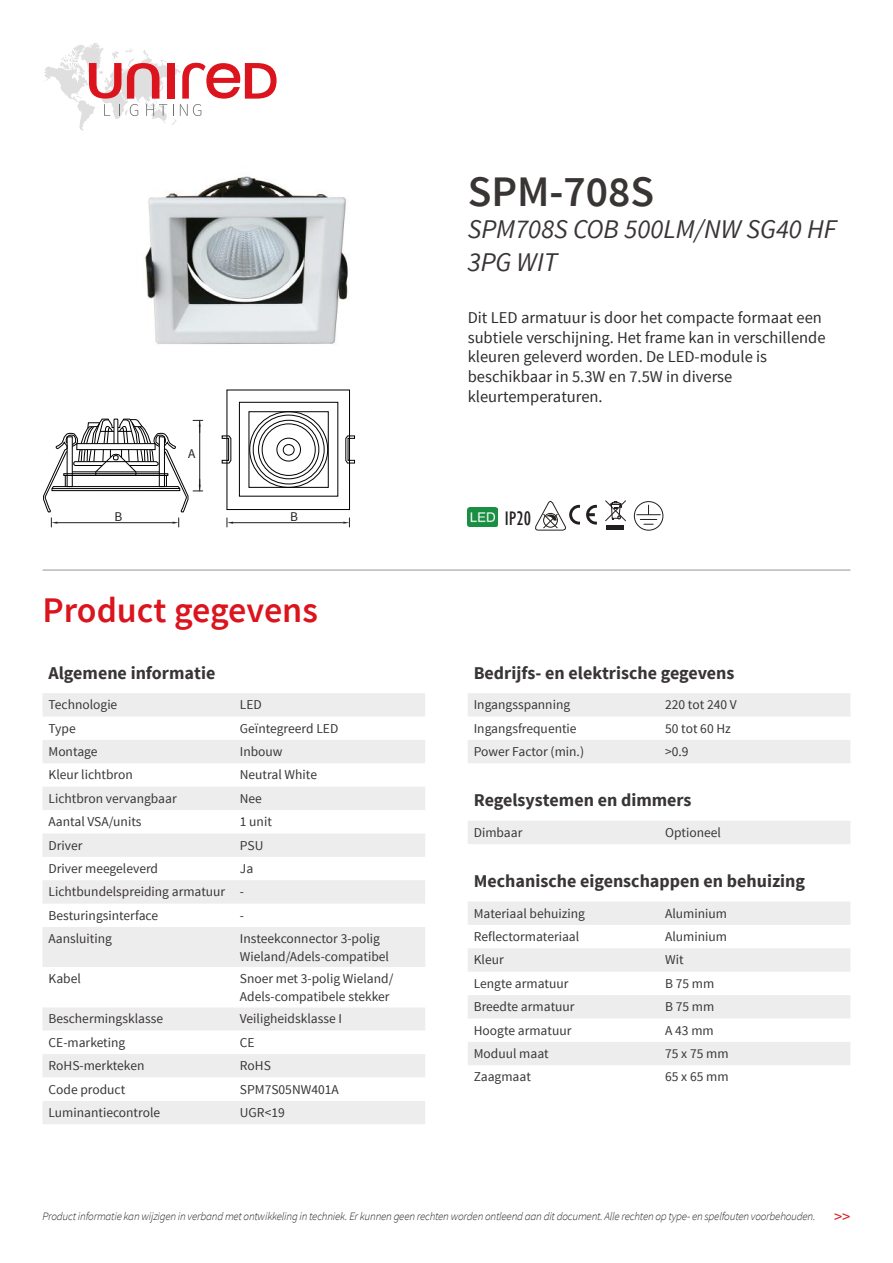
<style>
.page{position:relative;width:893px;height:1263px;background:#fff}
.page>*{position:absolute;margin:0;border:0;box-sizing:border-box;transform-origin:0 0}
.t1{font:600 43.5px "Source Sans Pro";color:#393535}
.t2{font:600 36px "Source Sans Pro";color:#db141d}
.t3{font:italic 27px/32.4px "Source Sans Pro";color:#393535}
.t4{font:condensed 20.1px "Gill Sans";color:#241f1f}
.t5{font:700 18px "Source Sans Pro";color:#393535}
.t6{font:16.5px/19.8px "Source Sans Pro";color:#302c2c}
.t7{font:16.5px "Source Sans Pro";color:#db141d}
.t8{font:13.5px/23.4px "Source Sans Pro";color:#393535}
.t9{font:13.35px "Source Sans Pro";color:#231f20}
.t10{font:italic 300 11.25px "Source Sans Pro";letter-spacing:-.02em;color:#241f1f}
</style>
<div class="page">
<svg style="left:44px;top:43px;width:233px;height:88px"></svg>
<img style="left:145px;top:176px;width:203px;height:168px">
<hr style="left:43px;top:570px;width:807px;height:1px;background:#969698">
<svg style="left:43px;top:693px;width:382px;height:431px;fill:#eeeded"></svg>
<div style="left:43px;top:833px;width:382px;height:24px;background:#eeeded"></div>
<svg style="left:43px;top:967px;width:382px;height:134px"></svg>
<svg style="left:468px;top:693px;width:382px;height:372px"></svg>
<img style="left:468px;top:507px;width:29px;height:19px">
<svg style="left:535px;top:501px;width:45px;height:30px"></svg>
<svg style="left:586px;top:505px;width:11px;height:19px"></svg>
<div style="left:634px;top:501px;width:29px;height:30px;border:1px solid #241f1f;border-radius:50%"></div>
<svg style="left:637px;top:505px;width:23px;height:20px"></svg>
<div style="left:607px;top:525px;width:17px;height:5px;background:#241f1f"></div>
<svg style="left:605px;top:500px;width:21px;height:22px"></svg>
<hr style="left:57px;top:522px;width:116px;height:1px;background:#241f1f">
<svg style="left:51px;top:518px;width:6px;height:9px"></svg>
<svg style="left:173px;top:518px;width:6px;height:9px"></svg>
<hr style="left:233px;top:522px;width:110px;height:1px;background:#241f1f">
<svg style="left:227px;top:518px;width:6px;height:9px"></svg>
<svg style="left:343px;top:518px;width:7px;height:9px"></svg>
<svg style="left:43px;top:418px;width:160px;height:94px"></svg>
<div style="left:227px;top:390px;width:123px;height:120px;border:1px solid #000"></div>
<div style="left:239px;top:402px;width:99px;height:94px;border:1px solid #000"></div>
<div style="left:249px;top:411px;width:79px;height:77px;border:1px solid #000"></div>
<svg style="left:222px;top:435px;width:9px;height:29px"></svg>
<svg style="left:345px;top:435px;width:10px;height:29px"></svg>
<div style="left:249px;top:411px;width:79px;height:77px;border:1px solid #000;border-radius:50%"></div>
<div style="left:253px;top:415px;width:71px;height:69px;border:1px solid #000;border-radius:50%"></div>
<div style="left:258px;top:420px;width:61px;height:59px;border:1px solid #000;border-radius:50%"></div>
<div style="left:262px;top:424px;width:54px;height:52px;border:1px solid #000;border-radius:50%"></div>
<div style="left:277px;top:438px;width:24px;height:23px;border:1px solid #000;border-radius:50%"></div>
<div style="left:283px;top:444px;width:11px;height:11px;border:1px solid #000;border-radius:50%"></div>
<p class="t9" style="left:188px;top:446px;width:9px">A</p>
<p class="t9" style="left:115px;top:508px;width:9px">B</p>
<p class="t9" style="left:290px;top:508px;width:9px">B</p>
<h2 class="t2" style="left:43px;top:588px;width:277px">Product gegevens</h2>
<h3 class="t5" style="left:49px;top:661px;width:168px">Algemene informatie</h3>
<p class="t8" style="left:49px;top:693px;width:70px">Technologie</p>
<p class="t8" style="left:240px;top:693px;width:23px">LED</p>
<p class="t8" style="left:49px;top:717px;width:29px">Type</p>
<p class="t8" style="left:240px;top:717px;width:100px">GeÏntegreerd LED</p>
<p class="t8" style="left:49px;top:740px;width:51px">Montage</p>
<p class="t8" style="left:240px;top:740px;width:44px">Inbouw</p>
<p class="t8" style="left:49px;top:763px;width:86px">Kleur lichtbron</p>
<p class="t8" style="left:240px;top:763px;width:79px">Neutral White</p>
<p class="t8" style="left:49px;top:787px;width:130px">Lichtbron vervangbaar</p>
<p class="t8" style="left:240px;top:787px;width:24px">Nee</p>
<p class="t8" style="left:49px;top:810px;width:95px">Aantal VSA/units</p>
<p class="t8" style="left:240px;top:810px;width:34px">1 unit</p>
<p class="t8" style="left:49px;top:834px;width:35px">Driver</p>
<p class="t8" style="left:240px;top:834px;width:25px">PSU</p>
<p class="t8" style="left:49px;top:857px;width:111px">Driver meegeleverd</p>
<p class="t8" style="left:49px;top:857px;width:206px;text-indent:191px">Ja<br>Lichtbundelspreiding armatuur -<br>Besturingsinterface</p>
<p class="t8" style="left:240px;top:904px;width:6px">-</p>
<p class="t8" style="left:49px;top:927px;width:65px">Aansluiting</p>
<p class="t8" style="left:240px;top:930px;width:151px;line-height:18px">Insteekconnector 3-polig<br>Wieland/Adels-compatibel</p>
<p class="t8" style="left:49px;top:967px;width:34px">Kabel</p>
<p class="t8" style="left:240px;top:970px;width:155px;line-height:18px">Snoer met 3-polig Wieland/<br>Adels-compatibele stekker</p>
<p class="t8" style="left:49px;top:1007px;width:116px">Beschermingsklasse</p>
<p class="t8" style="left:240px;top:1007px;width:104px">Veiligheidsklasse I</p>
<p class="t8" style="left:49px;top:1031px;width:78px">CE-marketing</p>
<p class="t8" style="left:240px;top:1031px;width:16px">CE</p>
<p class="t8" style="left:49px;top:1054px;width:97px">RoHS-merkteken</p>
<p class="t8" style="left:240px;top:1054px;width:33px">RoHS</p>
<p class="t8" style="left:49px;top:1078px;width:78px">Code product</p>
<p class="t8" style="left:240px;top:1078px;width:100px">SPM7S05NW401A</p>
<p class="t8" style="left:49px;top:1101px;width:113px">Luminantiecontrole</p>
<p class="t8" style="left:240px;top:1101px;width:47px">UGR&lt;19</p>
<h1 class="t1" style="left:468px;top:164px;width:188px">SPM-708S</h1>
<h3 class="t3" style="left:468px;top:213px;width:370px">SPM708S COB 500LM/NW SG40 HF<br>3PG WIT</h3>
<p class="t6" style="left:468px;top:308px;width:359px">Dit LED armatuur is door het compacte formaat een subtiele verschijning. Het frame kan in verschillende kleuren geleverd worden. De LED-module is beschikbaar in 5.3W en 7.5W in diverse kleurtemperaturen.</p>
<h3 class="t4" style="left:505px;top:506px;width:28px">IP20</h3>
<h3 class="t5" style="left:474px;top:661px;width:262px">Bedrijfs- en elektrische gegevens</h3>
<p class="t8" style="left:474px;top:693px;width:98px">Ingangsspanning</p>
<p class="t8" style="left:665px;top:693px;width:73px">220 tot 240 V</p>
<p class="t8" style="left:474px;top:717px;width:104px">Ingangsfrequentie</p>
<p class="t8" style="left:665px;top:717px;width:67px">50 tot 60 Hz</p>
<p class="t8" style="left:474px;top:740px;width:112px">Power Factor (min.)</p>
<p class="t8" style="left:665px;top:740px;width:25px">&gt;0.9</p>
<h3 class="t5" style="left:474px;top:789px;width:219px">Regelsystemen en dimmers</h3>
<p class="t8" style="left:474px;top:821px;width:50px">Dimbaar</p>
<p class="t8" style="left:665px;top:821px;width:57px">Optioneel</p>
<h3 class="t5" style="left:474px;top:869px;width:333px">Mechanische eigenschappen en behuizing</h3>
<p class="t8" style="left:474px;top:902px;width:113px">Materiaal behuizing</p>
<p class="t8" style="left:665px;top:902px;width:63px">Aluminium</p>
<p class="t8" style="left:474px;top:925px;width:107px">Reflectormateriaal</p>
<p class="t8" style="left:665px;top:925px;width:63px">Aluminium</p>
<p class="t8" style="left:474px;top:948px;width:31px">Kleur</p>
<p class="t8" style="left:665px;top:948px;width:20px">Wit</p>
<p class="t8" style="left:474px;top:972px;width:96px">Lengte armatuur</p>
<p class="t8" style="left:665px;top:972px;width:51px">B 75 mm</p>
<p class="t8" style="left:474px;top:995px;width:102px">Breedte armatuur</p>
<p class="t8" style="left:665px;top:995px;width:51px">B 75 mm</p>
<p class="t8" style="left:474px;top:1019px;width:99px">Hoogte armatuur</p>
<p class="t8" style="left:665px;top:1019px;width:50px">A 43 mm</p>
<p class="t8" style="left:474px;top:1042px;width:77px">Moduul maat</p>
<p class="t8" style="left:665px;top:1042px;width:65px">75 x 75 mm</p>
<p class="t8" style="left:474px;top:1065px;width:59px">Zaagmaat</p>
<p class="t8" style="left:665px;top:1065px;width:65px">65 x 65 mm</p>
<p class="t10" style="left:43px;top:1209px;width:774px">Product informatie kan wijzigen in verband met ontwikkeling in techniek. Er kunnen geen rechten worden ontleend aan dit document. Alle rechten op type- en spelfouten voorbehouden.</p>
<p class="t7" style="left:834px;top:1206px;width:18px">&gt;&gt;</p>
</div>
